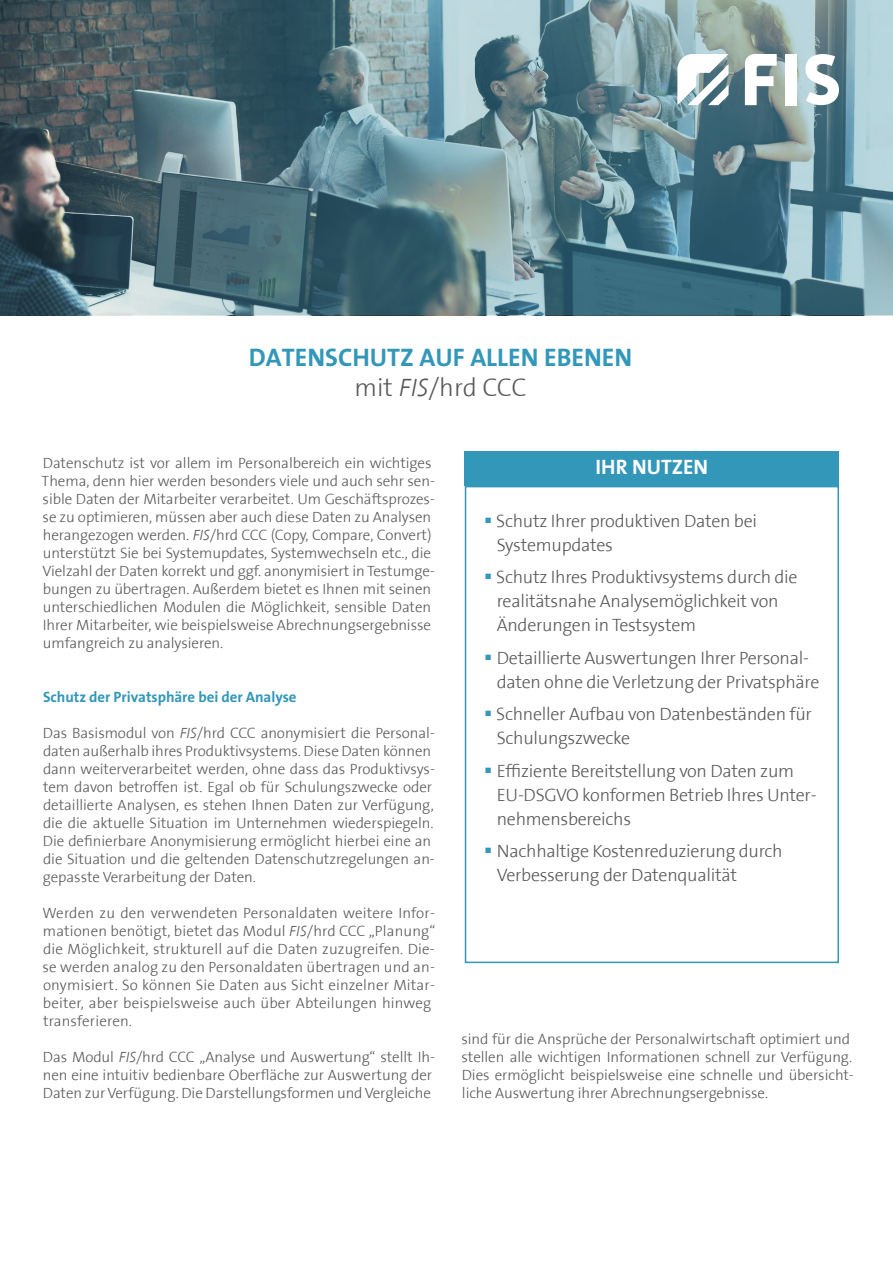
<style>
.page{position:relative;width:893px;height:1263px;background:#fff}
.page>*{position:absolute;margin:0;border:0;box-sizing:border-box;transform-origin:0 0}
.t1{font:700 25.5px "The Sans B7";color:#3297b9}
.t2{font:300 25.5px "The Sans B3";letter-spacing:-.005em;color:#575756}
.t3{font:700 21px "The Sans B7";color:#fff}
.t4{font:300 18px/24px "The Sans B3";letter-spacing:-.015em;color:#575756}
.t5{font:300 15px/18px "The Sans B3";letter-spacing:-.005em;color:#575756}
.t6{font:700 15px "The Sans B7";letter-spacing:-.005em;color:#3297b9}
.s1{font-style:italic}
</style>
<div class="page">
<div style="left:465px;top:452px;width:374px;height:34px;background:#3297b9"></div>
<div style="left:465px;top:486px;width:374px;height:477px;border:2px solid #3297b9"></div>
<img style="left:0;top:0;width:38px;height:315px">
<svg style="left:38px;top:0;width:855px;height:315px;background:#60808a"></svg>
<svg style="left:677px;top:54px;width:51px;height:51px"></svg>
<div style="left:785px;top:54px;width:12px;height:51px;background:#fff"></div>
<svg style="left:805px;top:54px;width:34px;height:51px"></svg>
<svg style="left:745px;top:54px;width:32px;height:51px"></svg>
<h1 class="t1" style="left:249px;top:344px;width:385px">DATENSCHUTZ AUF ALLEN EBENEN</h1>
<h1 class="t2" style="left:354px;top:374px;width:174px">mit <span class="s1">FIS</span>/hrd CCC</h1>
<p class="t5" style="left:42px;top:455px;width:395px">Datenschutz ist vor allem im Personalbereich ein wichtiges Thema, denn hier werden besonders viele und auch sehr sen&shy;sible Daten der Mitarbeiter verarbeitet. Um Geschäftsprozes&shy;se zu optimieren, müssen aber auch diese Daten zu Analysen herangezogen werden. <span class="s1">FIS</span>/hrd CCC (Copy, Compare, Convert) unterstützt Sie bei Systemupdates, Systemwechseln etc., die Vielzahl der Daten korrekt und ggf. anonymisiert in Testumge&shy;bungen zu übertragen. Außerdem bietet es Ihnen mit seinen unterschiedlichen Modulen die Möglichkeit, sensible Daten Ihrer Mitarbeiter, wie beispielsweise Abrechnungsergebnisse umfangreich zu analysieren.</p>
<p class="t6" style="left:43px;top:689px;width:255px">Schutz der Privatsphäre bei der Analyse</p>
<p class="t5" style="left:43px;top:725px;width:394px">Das Basismodul von <span class="s1">FIS</span>/hrd CCC anonymisiert die Personal&shy;daten außerhalb ihres Produktivsystems. Diese Daten können dann weiterverarbeitet werden, ohne dass das Produktivsys&shy;tem davon betroffen ist. Egal ob für Schulungszwecke oder detaillierte Analysen, es stehen Ihnen Daten zur Verfügung, die die aktuelle Situation im Unternehmen wiederspiegeln.<br>Die definierbare Anonymisierung ermöglicht hierbei eine an die Situation und die geltenden Datenschutzregelungen an&shy;gepasste Verarbeitung der Daten.</p>
<p class="t5" style="left:42px;top:905px;width:394px">Werden zu den verwendeten Personaldaten weitere Infor&shy;mationen benötigt, bietet das Modul <span class="s1">FIS</span>/hrd CCC „Planung“ die Möglichkeit, strukturell auf die Daten zuzugreifen. Die&shy;se werden analog zu den Personaldaten übertragen und an&shy;onymisiert. So können Sie Daten aus Sicht einzelner Mitar&shy;beiter, aber beispielsweise auch über Abteilungen hinweg transferieren.</p>
<p class="t5" style="left:43px;top:1049px;width:394px">Das Modul <span class="s1">FIS</span>/hrd CCC „Analyse und Auswertung“ stellt Ih&shy;nen eine intuitiv bedienbare Oberfläche zur Auswertung der<br>Daten zur Verfügung. Die Darstellungsformen und Vergleiche</p>
<h2 class="t3" style="left:596px;top:456px;width:114px">IHR NUTZEN</h2>
<p class="t4" style="left:496px;top:510px;width:262px">Schutz Ihrer produktiven Daten bei<br>Systemupdates</p>
<p class="t4" style="left:496px;top:566px;width:303px">Schutz Ihres Produktivsystems durch die realitätsnahe Analysemöglichkeit von<br>Änderungen in Testsystem</p>
<p class="t4" style="left:497px;top:647px;width:324px">Detaillierte Auswertungen Ihrer Personal&shy;daten ohne die Verletzung der Privatsphäre</p>
<p class="t4" style="left:496px;top:703px;width:317px">Schneller Aufbau von Datenbeständen für<br>Schulungszwecke</p>
<p class="t4" style="left:497px;top:760px;width:321px">Effiziente Bereitstellung von Daten zum<br>EU-DSGVO konformen Betrieb Ihres Unter&shy;nehmensbereichs</p>
<p class="t4" style="left:497px;top:840px;width:287px">Nachhaltige Kostenreduzierung durch<br>Verbesserung der Datenqualität</p>
<p class="t5" style="left:461px;top:1031px;width:394px">sind für die Ansprüche der Personalwirtschaft optimiert und stellen alle wichtigen Informationen schnell zur Verfügung.<br>Dies ermöglicht beispielsweise eine schnelle und übersicht&shy;liche Auswertung ihrer Abrechnungsergebnisse.</p>
</div>
